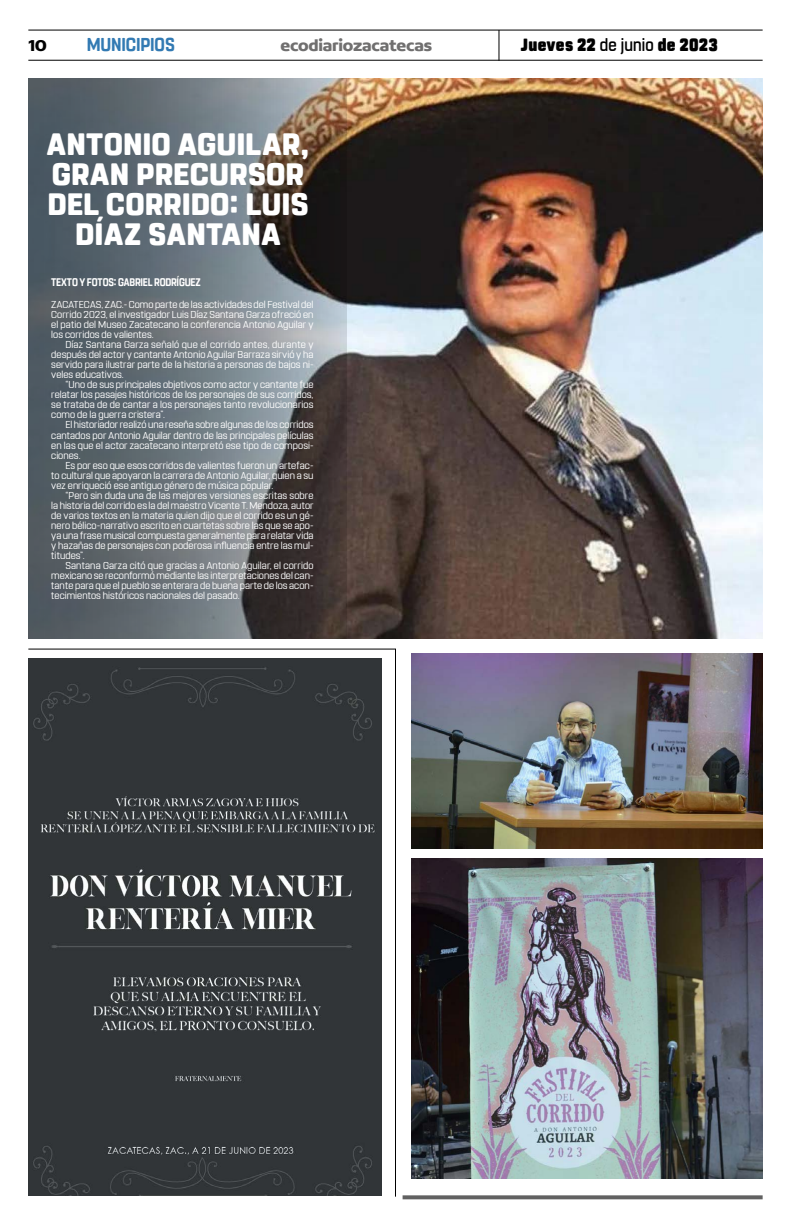
<style>
.page{position:relative;width:791px;height:1225px;background:#fff}
.page>*{position:absolute;margin:0;border:0;box-sizing:border-box;transform-origin:0 0}
.t1{font:800 30.8px/30px "Rohn Rounded";letter-spacing:.005em;color:#fff;text-align:center}
.t2{font:700 18.6px "Rohn Rounded";letter-spacing:-.01em;color:#327ab3;scale:.91 1}
.t3{font:900 17.6px "Rohn Rounded";letter-spacing:.015em;color:#000;scale:.91 1}
.t4{font:700 16.9px "Concord";letter-spacing:-.01em;color:#706f6f}
.t5{font:700 16.9px "Concord";color:#000}
.t6{font:700 11px "Rohn Rounded";letter-spacing:-.015em;color:#fff;scale:.87 1}
.t7{font:10px/10px "Rohn Rounded";letter-spacing:.005em;color:#fff;text-align:justify}
.s1{font-weight:500}
</style>
<div class="page">
<hr style="left:28px;top:30px;width:735px;height:1px;background:#000">
<hr style="left:28px;top:60px;width:735px;height:1px;background:#000">
<hr style="left:498px;top:30px;width:1px;height:31px;background:#000">
<svg style="left:28px;top:648px;width:368px;height:549px"></svg>
<svg style="left:403px;top:1195px;width:360px;height:4px"></svg>
<img style="left:28px;top:658px;width:353px;height:537px">
<img style="left:347px;top:78px;width:416px;height:560px">
<img style="left:411px;top:653px;width:352px;height:195px">
<img style="left:411px;top:858px;width:352px;height:320px">
<svg style="left:28px;top:78px;width:319px;height:560px;background:#60666b"></svg>
<h3 class="t5" style="left:28px;top:35px;width:20px">10</h3>
<h2 class="t2" style="left:87px;top:34px;width:98px">MUNICIPIOS</h2>
<h3 class="t4" style="left:280px;top:35px;width:153px">ecodiariozacatecas</h3>
<h3 class="t3" style="left:521px;top:34px;width:218px">Jueves 22 <span class="s1">de junio</span> de 2023</h3>
<h1 class="t1" style="left:47px;top:129px;width:264px">ANTONIO AGUILAR,<br>GRAN PRECURSOR<br>DEL CORRIDO: LUIS<br>DÍAZ SANTANA</h1>
<p class="t6" style="left:51px;top:276px;width:174px">TEXTO Y FOTOS: GABRIEL RODRÍGUEZ</p>
<p class="t7" style="left:51px;top:300px;width:264px">ZACATECAS, ZAC.- Como parte de las actividades del Festival del Corrido 2023, el investigador Luis Díaz Santana Garza ofreció en el patio del Museo Zacatecano la conferencia Antonio Aguilar y los corridos de valientes.</p>
<p class="t7" style="left:51px;top:340px;width:264px;text-indent:14px">Díaz Santana Garza señaló que el corrido antes, durante y después del actor y cantante Antonio Aguilar Barraza sirvió y ha servido para ilustrar parte de la historia a personas de bajos ni&shy;veles educativos.</p>
<p class="t7" style="left:51px;top:380px;width:264px;text-indent:14px">“Uno de sus principales objetivos como actor y cantante fue relatar los pasajes históricos de los personajes de sus corridos, se trataba de de cantar a los personajes tanto revolucionarios como de la guerra cristera”.</p>
<p class="t7" style="left:51px;top:420px;width:264px;text-indent:14px">El historiador realizó una reseña sobre algunas de los corridos cantados por Antonio Aguilar dentro de las principales películas en las que el actor zacatecano interpretó ese tipo de composi&shy;ciones.</p>
<p class="t7" style="left:51px;top:460px;width:264px;text-indent:14px">Es por eso que esos corridos de valientes fueron un artefac&shy;to cultural que apoyaron la carrera de Antonio Aguilar, quien a su vez enriqueció ese antiguo género de música popular.</p>
<p class="t7" style="left:51px;top:490px;width:264px;text-indent:14px">“Pero sin duda una de las mejores versiones escritas sobre la historia del corrido es la del maestro Vicente T. Mendoza, autor de varios textos en la materia quien dijo que el corrido es un gé&shy;nero bélico-narrativo escrito en cuartetas sobre las que se apo&shy;ya una frase musical compuesta generalmente para relatar vida y hazañas de personajes con poderosa influencia entre las mul&shy;titudes”.</p>
<p class="t7" style="left:51px;top:560px;width:264px;text-indent:14px">Santana Garza citó que gracias a Antonio Aguilar, el corrido mexicano se reconformó mediante las interpretaciones del can&shy;tante para que el pueblo se enterara de buena parte de los acon&shy;tecimientos históricos nacionales del pasado.</p>
</div>
